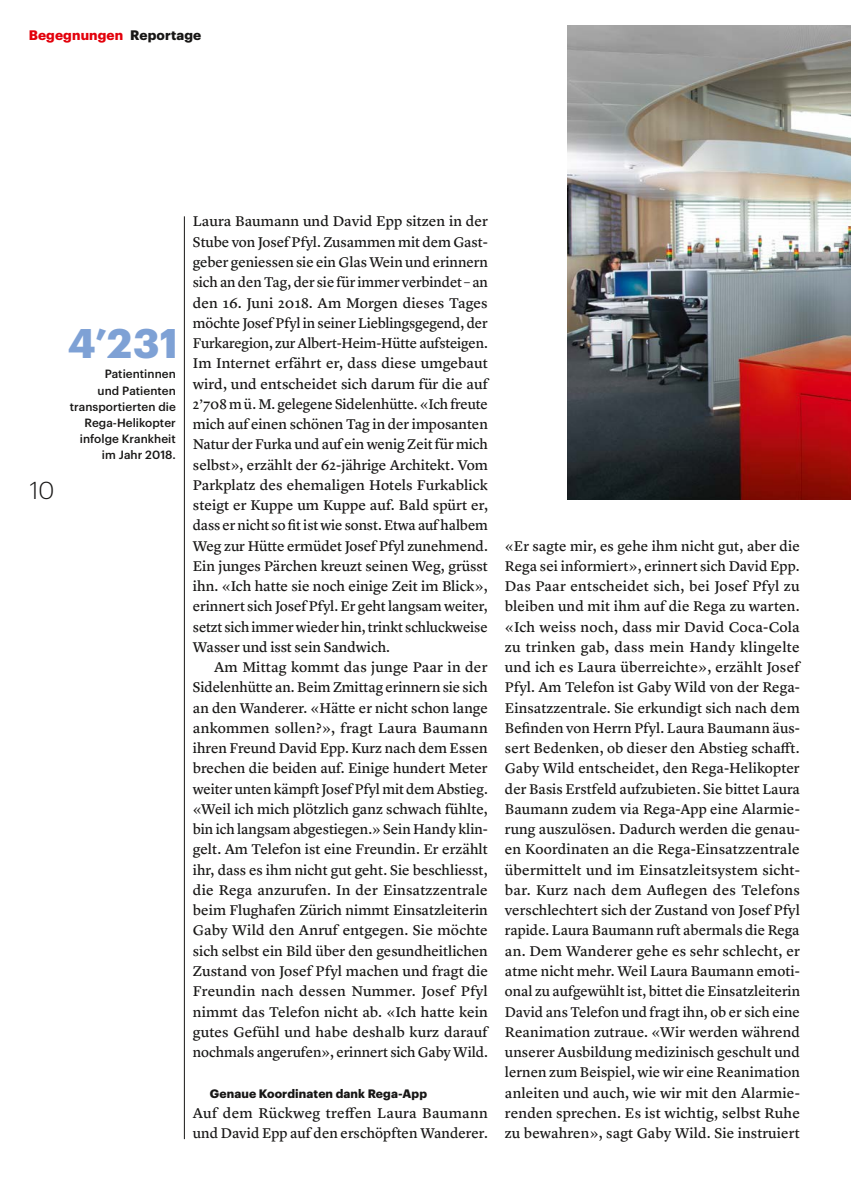
<style>
.page{position:relative;width:851px;height:1191px;background:#fff}
.page>*{position:absolute;margin:0;border:0;box-sizing:border-box;transform-origin:0 0}
.t1{font:700 40.5px "Graphik";color:#7ea1d5}
.t2{font:300 24px "Graphik";color:#181716}
.t3{font:14.7px/20.2px "Lyon Text Regular No.2";letter-spacing:-.005em;color:#181716;text-align:justify}
.t4{font:14.55px/20.2px "Lyon Text Regular No.2";letter-spacing:.005em;color:#181716;text-align:justify}
.t5{font:700 13.5px "Graphik";letter-spacing:.01em;color:#e3000b}
.t6{font:700 12px "Graphik";letter-spacing:.01em;color:#181716}
.t7{font:500 11.7px/16.2px "Graphik";letter-spacing:.005em;color:#181716;text-align:right}
.s1{color:#181716}
</style>
<div class="page">
<hr style="left:184px;top:216px;width:1px;height:923px;background:#181716">
<img style="left:567px;top:26px;width:283px;height:474px">
<p class="t5" style="left:29px;top:24px;width:174px">Begegnungen <span class="s1">Reportage</span></p>
<h2 class="t2" style="left:30px;top:473px;width:26px">10</h2>
<p class="t1" style="left:68px;top:312px;width:111px">4’231</p>
<p class="t7" style="left:70px;top:365px;width:107px">Patientinnen<br>und Patienten transportierten die<br>Rega-Helikopter infolge Krankheit im Jahr 2018.</p>
<p class="t3" style="left:193px;top:210px;width:297px">Laura Baumann und David Epp sitzen in der Stube von Josef Pfyl. Zusammen mit dem Gast&shy;geber geniessen sie ein Glas Wein und erinnern sich an den Tag, der sie für immer verbindet – an den 16. Juni 2018. Am Morgen dieses Tages möchte Josef Pfyl in seiner Lieblingsgegend, der Furkaregion, zur Albert-Heim-Hütte aufsteigen.<br>Im Internet erfährt er, dass diese umgebaut wird, und entscheidet sich darum für die auf 2’708 m ü. M. gelegene Sidelenhütte. «Ich freute mich auf einen schönen Tag in der imposanten Natur der Furka und auf ein wenig Zeit für mich selbst», erzählt der 62-jährige Architekt. Vom Parkplatz des ehemaligen Hotels Furkablick steigt er Kuppe um Kuppe auf. Bald spürt er, dass er nicht so fit ist wie sonst. Etwa auf halbem Weg zur Hütte ermüdet Josef Pfyl zunehmend.<br>Ein junges Pärchen kreuzt seinen Weg, grüsst ihn. «Ich hatte sie noch einige Zeit im Blick», erinnert sich Josef Pfyl. Er geht langsam weiter, setzt sich immer wieder hin, trinkt schluckweise Wasser und isst sein Sandwich.</p>
<p class="t3" style="left:193px;top:656px;width:296px;text-indent:21px">Am Mittag kommt das junge Paar in der Sidelenhütte an. Beim Zmittag erinnern sie sich an den Wanderer. «Hätte er nicht schon lange ankommen sollen?», fragt Laura Baumann ihren Freund David Epp. Kurz nach dem Essen brechen die beiden auf. Einige hundert Meter weiter unten kämpft Josef Pfyl mit dem Abstieg. «Weil ich mich plötzlich ganz schwach fühlte, bin ich langsam abgestiegen.» Sein Handy klin&shy;gelt. Am Telefon ist eine Freundin. Er erzählt ihr, dass es ihm nicht gut geht. Sie beschliesst, die Rega anzurufen. In der Einsatzzentrale beim Flughafen Zürich nimmt Einsatzleiterin Gaby Wild den Anruf entgegen. Sie möchte sich selbst ein Bild über den gesundheitlichen Zustand von Josef Pfyl machen und fragt die Freundin nach dessen Nummer. Josef Pfyl nimmt das Telefon nicht ab. «Ich hatte kein gutes Gefühl und habe deshalb kurz darauf nochmals angerufen», erinnert sich Gaby Wild.</p>
<h3 class="t6" style="left:210px;top:1083px;width:219px">Genaue Koordinaten dank Rega-App</h3>
<p class="t3" style="left:193px;top:1101px;width:296px">Auf dem Rückweg treffen Laura Baumann und David Epp auf den erschöpften Wanderer.</p>
<p class="t4" style="left:505px;top:534px;width:296px">«Er sagte mir, es gehe ihm nicht gut, aber die Rega sei informiert», erinnert sich David Epp.<br>Das Paar entscheidet sich, bei Josef Pfyl zu bleiben und mit ihm auf die Rega zu warten. «Ich weiss noch, dass mir David Coca-Cola zu trinken gab, dass mein Handy klingelte und ich es Laura überreichte», erzählt Josef Pfyl. Am Telefon ist Gaby Wild von der Rega-Einsatzzentrale. Sie erkundigt sich nach dem Befinden von Herrn Pfyl. Laura Baumann äus&shy;sert Bedenken, ob dieser den Abstieg schafft.<br>Gaby Wild entscheidet, den Rega-Helikopter der Basis Erstfeld aufzubieten. Sie bittet Laura Baumann zudem via Rega-App eine Alarmie&shy;rung auszulösen. Dadurch werden die genau&shy;en Koordinaten an die Rega-Einsatzzentrale übermittelt und im Einsatzleitsystem sicht&shy;bar. Kurz nach dem Auflegen des Telefons verschlechtert sich der Zustand von Josef Pfyl rapide. Laura Baumann ruft abermals die Rega an. Dem Wanderer gehe es sehr schlecht, er atme nicht mehr. Weil Laura Baumann emoti&shy;onal zu aufgewühlt ist, bittet die Einsatzleiterin David ans Telefon und fragt ihn, ob er sich eine Reanimation zutraue. «Wir werden während unserer Ausbildung medizinisch geschult und lernen zum Beispiel, wie wir eine Reanimation anleiten und auch, wie wir mit den Alarmie&shy;renden sprechen. Es ist wichtig, selbst Ruhe zu bewahren», sagt Gaby Wild. Sie instruiert</p>
</div>
